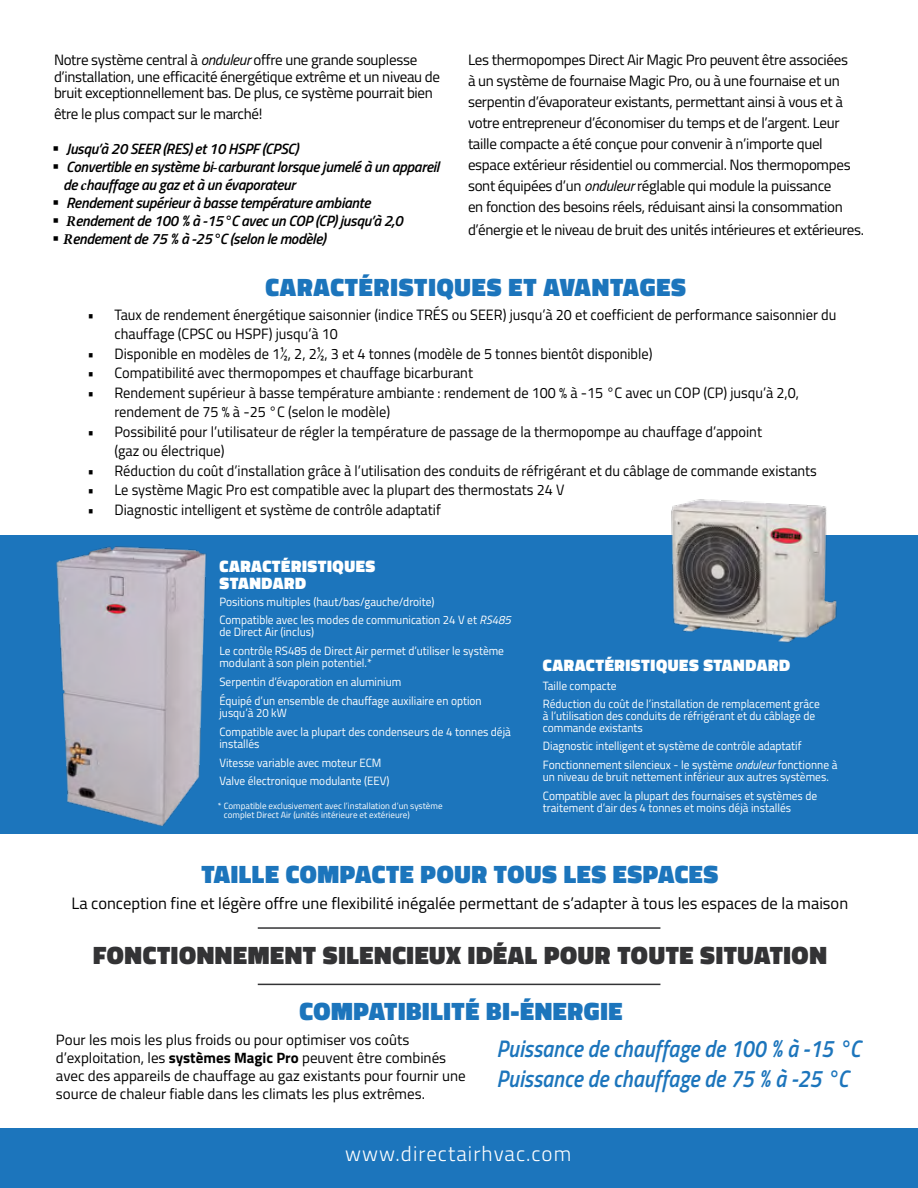
<style>
.page{position:relative;width:918px;height:1188px;background:#fff}
.page>*{position:absolute;margin:0;border:0;box-sizing:border-box;transform-origin:0 0}
.t1{font:900 25.5px "Titillium";letter-spacing:.025em;color:#1c75bc}
.t2{font:900 25.5px "Titillium";letter-spacing:.025em;color:#333335}
.t3{font:italic 600 24px/30.3px "Titillium";color:#1c75bc;scale:.89 1}
.t4{font:300 21px "Titillium";letter-spacing:.05em;color:#fff}
.t5{font:900 16.8px/16.8px "Titillium";letter-spacing:.035em;color:#fff}
.t6{font:16.5px "Titillium";color:#000}
.t7{font:15px/19.5px "Titillium";color:#000;scale:.96 1}
.t8{font:15px/21px "Titillium";letter-spacing:-.02em;color:#000}
.t9{font:italic 600 15px/17.9px "Titillium";letter-spacing:-.02em;color:#000}
.t10{font:15px/18px "Titillium";color:#000}
.t11{font:12px/18.9px "Titillium";color:#fff;scale:.95 1}
.t12{font:9px/9.8px "Titillium";color:#fff}
.s1{font-style:italic}
.s2{font-family:"Minion Pro";font-weight:700}
.s3{font-weight:700}
</style>
<div class="page">
<div style="left:0;top:1128px;width:918px;height:60px;background:#1c75bc"></div>
<div style="left:0;top:535px;width:918px;height:299px;background:#1c75bc"></div>
<img style="left:56px;top:546px;width:151px;height:280px">
<img style="left:671px;top:499px;width:166px;height:144px">
<hr style="left:258px;top:984px;width:402px;height:1px;background:#333335">
<hr style="left:258px;top:927px;width:402px;height:2px;background:#333335">
<p class="t8" style="left:54px;top:51px;width:388px;line-height:16.5px">Notre système central à <span class="s1">onduleur</span> offre une grande souplesse d’installation, une efficacité énergétique extrême et un niveau de bruit exceptionnellement bas. De plus, ce système pourrait bien</p>
<p class="t8" style="left:54px;top:103px;width:210px">être le plus compact sur le marché!</p>
<p class="t9" style="left:52px;top:139px;width:247px">▪ Jusqu’à 20 SEER (RES) et 10 HSPF (CPSC)</p>
<p class="t9" style="left:63px;top:157px;width:378px;text-indent:-11px">▪ Convertible en système bi<span class="s2">-</span>carburant lorsque jumelé à un appareil de <span class="s2">c</span>hauffage au gaz et à un évaporateur</p>
<p class="t9" style="left:52px;top:193px;width:320px">▪ Rendement supérieur à basse température ambiante</p>
<p class="t9" style="left:52px;top:211px;width:352px">▪ <span class="s2">R</span>endement de 100 % à -15°C avec un COP (CP) jusqu’à 2,0</p>
<p class="t9" style="left:52px;top:229px;width:275px">▪ <span class="s2">R</span>endement de 75 % à -25°C (selon le modèle)</p>
<p class="t8" style="left:468px;top:49px;width:384px">Les thermopompes Direct Air Magic Pro peuvent être associées à un système de fournaise Magic Pro, ou à une fournaise et un serpentin d’évaporateur existants, permettant ainsi à vous et à votre entrepreneur d’économiser du temps et de l’argent. Leur taille compacte a été conçue pour convenir à n’importe quel espace extérieur résidentiel ou commercial. Nos thermopompes sont équipées d’un <span class="s1">onduleur</span> réglable qui module la puissance<br>en fonction des besoins réels, réduisant ainsi la consommation</p>
<p class="t8" style="left:468px;top:218px;width:398px">d’énergie et le niveau de bruit des unités intérieures et extérieures.</p>
<h1 class="t1" style="left:265px;top:268px;width:422px">CARACTÉRISTIQUES ET AVANTAGES</h1>
<p class="t7" style="left:114px;top:304px;width:754px;text-indent:-27px">• Taux de rendement énergétique saisonnier (indice TRÉS ou SEER) jusqu’à 20 et coefficient de performance saisonnier du chauffage (CPSC ou HSPF) jusqu’à 10</p>
<p class="t7" style="left:87px;top:343px;width:590px">• Disponible en modèles de 1½, 2, 2½, 3 et 4 tonnes (modèle de 5 tonnes bientôt disponible)</p>
<p class="t7" style="left:87px;top:363px;width:403px">• Compatibilité avec thermopompes et chauffage bicarburant</p>
<p class="t7" style="left:114px;top:382px;width:715px;text-indent:-27px">• Rendement supérieur à basse température ambiante : rendement de 100 % à -15 °C avec un COP (CP) jusqu’à 2,0, rendement de 75 % à -25 °C (selon le modèle)</p>
<p class="t7" style="left:114px;top:421px;width:676px;text-indent:-27px">• Possibilité pour l’utilisateur de régler la température de passage de la thermopompe au chauffage d’appoint (gaz ou électrique)</p>
<p class="t7" style="left:87px;top:460px;width:761px">• Réduction du coût d’installation grâce à l’utilisation des conduits de réfrigérant et du câblage de commande existants</p>
<p class="t7" style="left:87px;top:480px;width:498px">• Le système Magic Pro est compatible avec la plupart des thermostats 24 V</p>
<p class="t7" style="left:87px;top:499px;width:370px">• Diagnostic intelligent et système de contrôle adaptatif</p>
<h3 class="t5" style="left:220px;top:558px;width:157px">CARACTÉRISTIQUES<br>STANDARD</h3>
<p class="t11" style="left:219px;top:591px;width:308px">Positions multiples (haut/bas/gauche/droite)<br>Compatible avec les modes de communication 24 V et <span class="s1">RS485</span></p>
<p class="t11" style="left:219px;top:622px;width:301px">de Direct Air (inclus)<br>Le contrôle RS485 de Direct Air permet d’utiliser le système</p>
<p class="t11" style="left:219px;top:653px;width:278px">modulant à son plein potentiel.*<br>Serpentin d’évaporation en aluminium<br>Équipé d’un ensemble de chauffage auxiliaire en option</p>
<p class="t11" style="left:219px;top:703px;width:308px">jusqu’à 20 kW<br>Compatible avec la plupart des condenseurs de 4 tonnes déjà</p>
<p class="t11" style="left:219px;top:734px;width:180px">installés<br>Vitesse variable avec moteur ECM<br>Valve électronique modulante (EEV)</p>
<p class="t12" style="left:224px;top:800px;width:220px;text-indent:-6px">* Compatible exclusivement avec l’installation d’un système complet Direct Air (unités intérieure et extérieure)</p>
<h3 class="t5" style="left:543px;top:657px;width:249px">CARACTÉRISTIQUES STANDARD</h3>
<p class="t11" style="left:543px;top:675px;width:293px">Taille compacte<br>Réduction du coût de l’installation de remplacement grâce</p>
<p class="t11" style="left:543px;top:710px;width:288px;line-height:12px">à l’utilisation des conduits de réfrigérant et du câblage de commande existants</p>
<p class="t11" style="left:543px;top:736px;width:312px">Diagnostic intelligent et système de contrôle adaptatif<br>Fonctionnement silencieux - le système <span class="s1">onduleur</span> fonctionne à</p>
<p class="t11" style="left:543px;top:767px;width:302px">un niveau de bruit nettement inférieur aux autres systèmes.<br>Compatible avec la plupart des fournaises et systèmes de</p>
<p class="t11" style="left:543px;top:798px;width:263px">traitement d’air des 4 tonnes et moins déjà installés</p>
<h1 class="t1" style="left:201px;top:856px;width:518px">TAILLE COMPACTE POUR TOUS LES ESPACES</h1>
<h3 class="t6" style="left:72px;top:891px;width:778px">La conception fine et légère offre une flexibilité inégalée permettant de s’adapter à tous les espaces de la maison</h3>
<h1 class="t2" style="left:93px;top:937px;width:735px">FONCTIONNEMENT SILENCIEUX IDÉAL POUR TOUTE SITUATION</h1>
<h1 class="t1" style="left:299px;top:992px;width:325px">COMPATIBILITÉ BI-ÉNERGIE</h1>
<h2 class="t3" style="left:497px;top:1032px;width:411px">Puissance de chauffage de 100 % à -15 °C<br>Puissance de chauffage de 75 % à -25 °C</h2>
<p class="t10" style="left:56px;top:1030px;width:411px">Pour les mois les plus froids ou pour optimiser vos coûts d’exploitation, les <span class="s3">systèmes Magic Pro</span> peuvent être combinés avec des appareils de chauffage au gaz existants pour fournir une source de chaleur fiable dans les climats les plus extrêmes.</p>
<h3 class="t4" style="left:345px;top:1138px;width:228px">www.directairhvac.com</h3>
</div>
